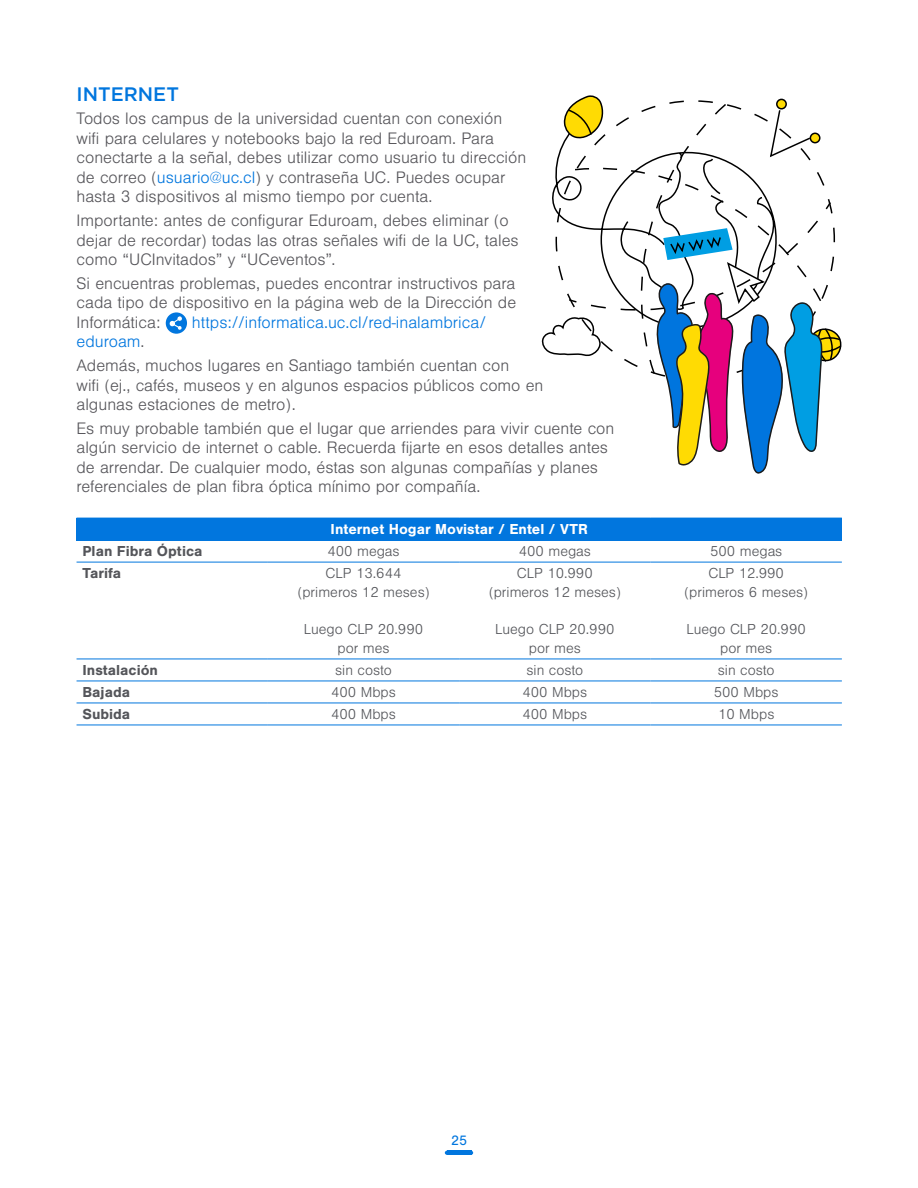
<style>
.page{position:relative;width:918px;height:1188px;background:#fff}
.page>*{position:absolute;margin:0;border:0;box-sizing:border-box;transform-origin:0 0}
.t1{font:500 19.5px "Gotham";color:#0176de}
.t2{font:300 17.25px/19.5px "Nimbus San";color:#56555a}
.t3{font:300 17.25px "Nimbus San";color:#0176de}
.t4{font:300 15px/18.9px "Nimbus San";color:#54555a;text-align:center}
.t5{font:700 15px "Nimbus San";color:#54555a}
.t6{font:700 15px "Nimbus San";color:#fff}
.t7{font:14.25px "Nimbus San";color:#0176de}
.s1{color:#0176de}
</style>
<div class="page">
<hr style="left:447px;top:1151px;width:24px;height:4px;background:#0176de">
<svg style="left:166px;top:312px;width:21px;height:22px"></svg>
<svg style="left:169px;top:316px;width:13px;height:14px"></svg>
<div style="left:77px;top:518px;width:765px;height:22px;background:#0176de"></div>
<hr style="left:77px;top:540px;width:191px;height:1px;background:#0176de">
<hr style="left:268px;top:540px;width:191px;height:1px;background:#0176de">
<hr style="left:459px;top:540px;width:192px;height:1px;background:#0176de">
<hr style="left:651px;top:540px;width:191px;height:1px;background:#0176de">
<hr style="left:77px;top:562px;width:191px;height:1px;background:#0176de">
<hr style="left:268px;top:562px;width:191px;height:1px;background:#0176de">
<hr style="left:459px;top:562px;width:192px;height:1px;background:#0176de">
<hr style="left:651px;top:562px;width:191px;height:1px;background:#0176de">
<hr style="left:77px;top:659px;width:191px;height:1px;background:#0176de">
<hr style="left:268px;top:659px;width:191px;height:1px;background:#0176de">
<hr style="left:459px;top:659px;width:192px;height:1px;background:#0176de">
<hr style="left:651px;top:659px;width:191px;height:1px;background:#0176de">
<hr style="left:77px;top:681px;width:191px;height:1px;background:#0176de">
<hr style="left:268px;top:681px;width:191px;height:1px;background:#0176de">
<hr style="left:459px;top:681px;width:192px;height:1px;background:#0176de">
<hr style="left:651px;top:681px;width:191px;height:1px;background:#0176de">
<hr style="left:77px;top:703px;width:191px;height:1px;background:#0176de">
<hr style="left:268px;top:703px;width:191px;height:1px;background:#0176de">
<hr style="left:459px;top:703px;width:192px;height:1px;background:#0176de">
<hr style="left:651px;top:703px;width:191px;height:1px;background:#0176de">
<hr style="left:77px;top:725px;width:191px;height:1px;background:#0176de">
<hr style="left:268px;top:725px;width:191px;height:1px;background:#0176de">
<hr style="left:459px;top:725px;width:192px;height:1px;background:#0176de">
<hr style="left:651px;top:725px;width:191px;height:1px;background:#0176de">
<svg style="left:542px;top:95px;width:300px;height:379px"></svg>
<p class="t1" style="left:77px;top:81px;width:104px">INTERNET</p>
<p class="t2" style="left:77px;top:109px;width:451px">Todos los campus de la universidad cuentan con conexión wifi para celulares y notebooks bajo la red Eduroam. Para conectarte a la señal, debes utilizar como usuario tu dirección de correo (<span class="s1">usuario@uc.cl</span>) y contraseña UC. Puedes ocupar hasta 3 dispositivos al mismo tiempo por cuenta.</p>
<p class="t2" style="left:77px;top:211px;width:444px">Importante: antes de configurar Eduroam, debes eliminar (o dejar de recordar) todas las otras señales wifi de la UC, tales como “UCInvitados” y “UCeventos”.</p>
<p class="t2" style="left:77px;top:274px;width:441px;text-align:justify">Si encuentras problemas, puedes encontrar instructivos para cada tipo de dispositivo en la página web de la Dirección de Informática:</p>
<p class="t3" style="left:192px;top:313px;width:296px">https://informatica.uc.cl/red-inalambrica/</p>
<p class="t2" style="left:77px;top:330px;width:434px;line-height:23.7px"><span class="s1">eduroam</span>.<br>Además, muchos lugares en Santiago también cuentan con</p>
<p class="t2" style="left:77px;top:376px;width:468px">wifi (ej., cafés, museos y en algunos espacios públicos como en algunas estaciones de metro).</p>
<p class="t2" style="left:77px;top:419px;width:539px">Es muy probable también que el lugar que arriendes para vivir cuente con algún servicio de internet o cable. Recuerda fijarte en esos detalles antes de arrendar. De cualquier modo, éstas son algunas compañías y planes referenciales de plan fibra óptica mínimo por compañía.</p>
<p class="t6" style="left:331px;top:521px;width:259px">Internet Hogar Movistar / Entel / VTR</p>
<p class="t5" style="left:83px;top:543px;width:121px">Plan Fibra Óptica</p>
<p class="t4" style="left:327px;top:542px;width:74px">400 megas</p>
<p class="t4" style="left:519px;top:542px;width:74px">400 megas</p>
<p class="t4" style="left:710px;top:542px;width:74px">500 megas</p>
<p class="t5" style="left:83px;top:565px;width:40px">Tarifa</p>
<p class="t4" style="left:298px;top:564px;width:133px">CLP 13.644 (primeros 12 meses)</p>
<p class="t4" style="left:304px;top:620px;width:121px">Luego CLP 20.990 por mes</p>
<p class="t4" style="left:489px;top:564px;width:133px">CLP 10.990 (primeros 12 meses)</p>
<p class="t4" style="left:495px;top:620px;width:121px">Luego CLP 20.990 por mes</p>
<p class="t4" style="left:685px;top:564px;width:125px">CLP 12.990 (primeros 6 meses)</p>
<p class="t4" style="left:687px;top:620px;width:121px">Luego CLP 20.990 por mes</p>
<p class="t5" style="left:83px;top:662px;width:77px">Instalación</p>
<p class="t4" style="left:335px;top:661px;width:58px">sin costo</p>
<p class="t4" style="left:527px;top:661px;width:58px">sin costo</p>
<p class="t4" style="left:718px;top:661px;width:58px">sin costo</p>
<p class="t5" style="left:83px;top:684px;width:49px">Bajada</p>
<p class="t4" style="left:331px;top:683px;width:66px">400 Mbps</p>
<p class="t4" style="left:522px;top:683px;width:66px">400 Mbps</p>
<p class="t4" style="left:714px;top:683px;width:66px">500 Mbps</p>
<p class="t5" style="left:83px;top:706px;width:49px">Subida</p>
<p class="t4" style="left:331px;top:705px;width:66px">400 Mbps</p>
<p class="t4" style="left:522px;top:705px;width:66px">400 Mbps</p>
<p class="t4" style="left:718px;top:705px;width:58px">10 Mbps</p>
<p class="t7" style="left:451px;top:1132px;width:17px">25</p>
</div>
